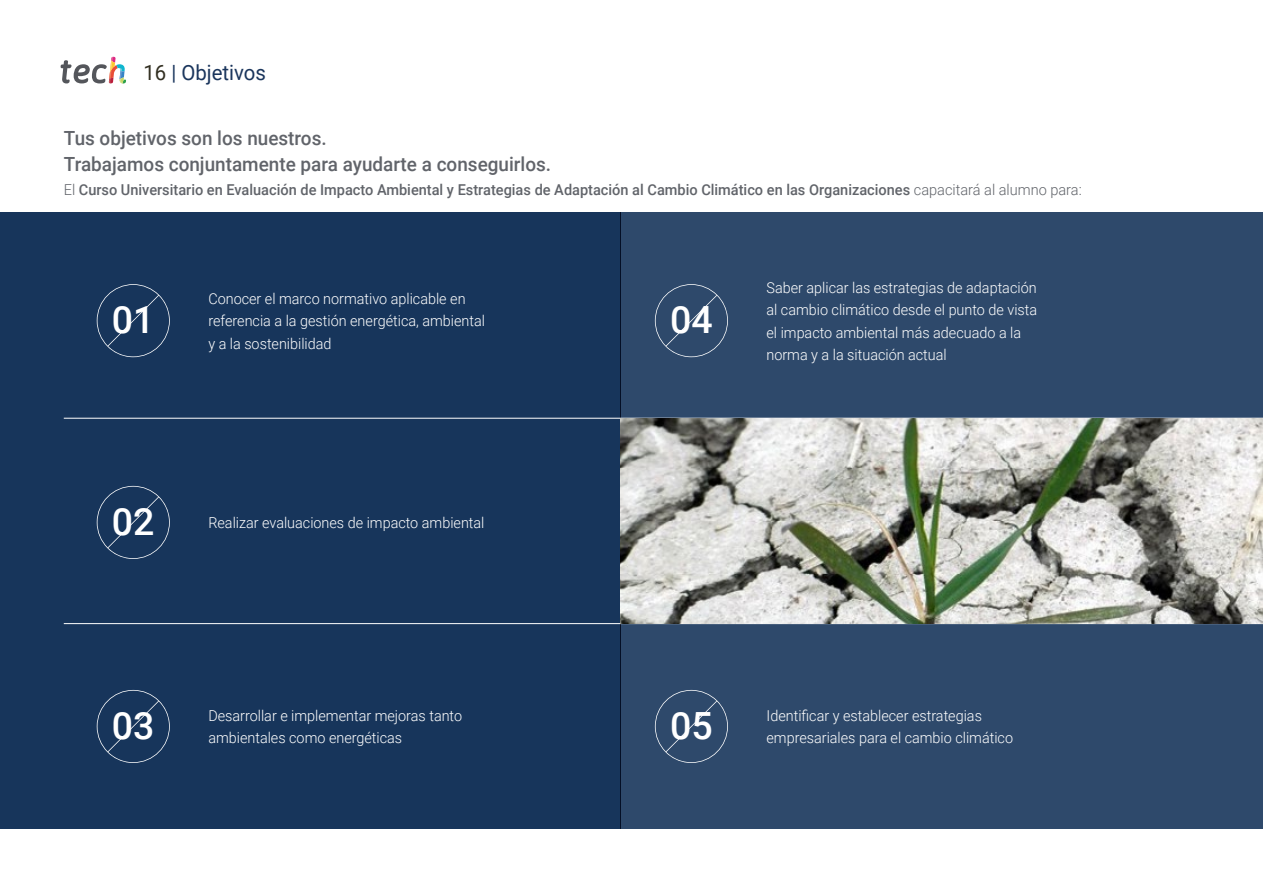
<style>
.page{position:relative;width:1263px;height:893px;background:#fff}
.page>*{position:absolute;margin:0;border:0;box-sizing:border-box;transform-origin:0 0}
.t1{font:500 37.5px "Roboto";color:#fff}
.t2{font:21px "Roboto";color:#1a355c}
.t3{font:500 19.5px/25.5px "Roboto";color:#61646a}
.t4{font:300 15px/22.5px "Roboto";color:#fff;scale:.96 1}
.t5{font:500 15px "Roboto";color:#61646a}
.s1{color:#312e20}
.s2{font-weight:300}
</style>
<div class="page">
<svg style="left:61px;top:57px;width:65px;height:27px"></svg>
<div style="left:0;top:213px;width:621px;height:616px;background:#17355b"></div>
<div style="left:621px;top:213px;width:642px;height:616px;background:#2e496b"></div>
<svg style="left:97px;top:284px;width:73px;height:73px"></svg>
<hr style="left:64px;top:418px;width:1199px;height:1px;background:#fff">
<hr style="left:64px;top:623px;width:1199px;height:1px;background:#fff">
<svg style="left:97px;top:486px;width:73px;height:73px"></svg>
<svg style="left:97px;top:690px;width:73px;height:73px"></svg>
<svg style="left:655px;top:284px;width:73px;height:73px"></svg>
<svg style="left:655px;top:690px;width:73px;height:73px"></svg>
<img style="left:621px;top:418px;width:642px;height:206px">
<h2 class="t2" style="left:144px;top:57px;width:124px"><span class="s1">16</span> | Objetivos</h2>
<h3 class="t3" style="left:64px;top:125px;width:489px">Tus objetivos son los nuestros.<br>Trabajamos conjuntamente para ayudarte a conseguirlos.</h3>
<p class="t5" style="left:64px;top:179px;width:1019px"><span class="s2">El</span> Curso Universitario en Evaluación de Impacto Ambiental y Estrategias de Adaptación al Cambio Climático en las Organizaciones <span class="s2">capacitará al alumno para:</span></p>
<h1 class="t1" style="left:112px;top:294px;width:44px">01</h1>
<p class="t4" style="left:208px;top:287px;width:290px">Conocer el marco normativo aplicable en referencia a la gestión energética, ambiental y a la sostenibilidad</p>
<h1 class="t1" style="left:112px;top:495px;width:44px">02</h1>
<p class="t4" style="left:208px;top:511px;width:289px">Realizar evaluaciones de impacto ambiental</p>
<h1 class="t1" style="left:112px;top:699px;width:44px">03</h1>
<p class="t4" style="left:208px;top:704px;width:266px">Desarrollar e implementar mejoras tanto</p>
<p class="t4" style="left:208px;top:726px;width:203px">ambientales como energéticas</p>
<h1 class="t1" style="left:670px;top:294px;width:44px">04</h1>
<p class="t4" style="left:766px;top:275px;width:284px">Saber aplicar las estrategias de adaptación al cambio climático desde el punto de vista el impacto ambiental más adecuado a la norma y a la situación actual</p>
<h1 class="t1" style="left:670px;top:699px;width:44px">05</h1>
<p class="t4" style="left:766px;top:704px;width:226px">Identificar y establecer estrategias</p>
<p class="t4" style="left:766px;top:726px;width:258px">empresariales para el cambio climático</p>
</div>
